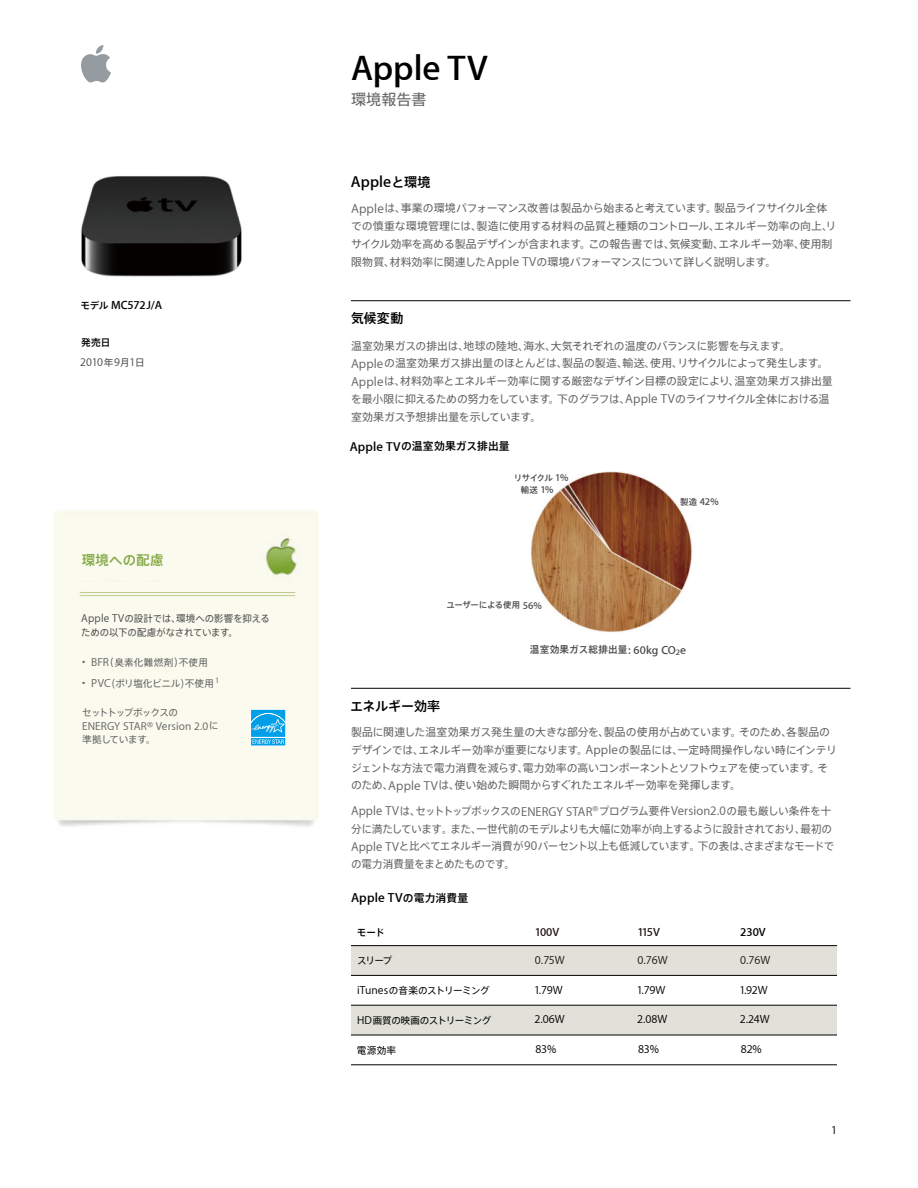
<style>
.page{position:relative;width:918px;height:1188px;background:#fff}
.page>*{position:absolute;margin:0;border:0;box-sizing:border-box;transform-origin:0 0}
.t1{font:600 36px "Myriad Set";color:#000}
.t2{font:600 16.05px "Myriad Set";color:#000}
.t3{font:15px "Axis Std";letter-spacing:.01em;color:#636363}
.t4{font:600 13.35px "Myriad Set";color:#000}
.t5{font:500 13.35px "Axis Std";letter-spacing:.025em;color:#85a947}
.t6{font:500 13.05px "Axis Std";color:#000}
.t7{font:500 13.05px "Axis Std";letter-spacing:.025em;color:#85a947}
.t8{font:12px "Myriad Set Text";color:#040000}
.t9{font:12px "Myriad Set Text";color:#231815}
.t10{font:600 12px "Myriad Set";color:#040000}
.t11{font:600 12px "Myriad Set";color:#231815}
.t12{font:600 12px "Myriad Set";color:#000}
.t13{font:11.85px "Myriad Set Text";color:#4d4d4d}
.t14{font:11.55px "Myriad Set Text";color:#636363}
.t15{font:10.8px/17.7px "Axis Std";letter-spacing:-.025em;color:#636363}
.t16{font:500 10.8px "Axis Std";letter-spacing:.005em;color:#000}
.t17{font:600 10.35px "Myriad Set";color:#4d4d4d}
.t18{font:9.6px "Axis Std";letter-spacing:-.065em;color:#000}
.t19{font:9.6px/14.9px "Axis Std";letter-spacing:-.01em;color:#4d4d4d}
.t20{font:9.6px/21px "Axis Std";letter-spacing:.01em;color:#636363}
.t21{font:500 9.6px "Axis Std";letter-spacing:.015em;color:#4d4d4d}
.t22{font:9.6px "Axis Std";letter-spacing:-.09em;color:#636363}
.t23{font:9.6px "Axis Std";letter-spacing:-.04em;color:#636363}
.t24{font:500 9.6px "Axis Std";color:#000}
.t25{font:500 8.4px "Axis Std";letter-spacing:-.03em;color:#4d4d4d}
.s1{font-family:"Axis Std";font-weight:500;font-size:9.6px;color:#000}
.s2{font-family:"Axis Std";font-size:9.6px}
.s3{font-family:"Myriad Set Text";font-size:11.55px}
.s4{font-family:"Myriad Set Text";font-size:11.85px}
.s5{font-size:11.85px}
.s6{font-family:"Axis Std";font-weight:500;font-size:13.05px}
.s7{font-family:"Myriad Set Text";font-size:13.35px}
.s8{font-family:"Myriad Set Text";font-size:13.05px}
.s9{font-family:"Myriad Set";font-weight:600;font-size:13.05px}
.s10{font-family:"Myriad Set";font-weight:600;font-size:10.35px}
.s11{font-family:"Axis Std";font-weight:500;font-size:8.4px}
.s12{font-family:"Myriad Set";font-weight:600;font-size:11.85px}
.s13{font-family:"Axis Std";font-weight:500;font-size:10.8px}
.s14{font-size:9.45px}
</style>
<div class="page">
<img style="left:531px;top:471px;width:161px;height:161px">
<svg style="left:351px;top:946px;width:486px;height:89px"></svg>
<hr style="left:351px;top:1065px;width:486px;height:1px;background:#040000">
<hr style="left:351px;top:1035px;width:486px;height:1px;background:#040000">
<hr style="left:351px;top:1005px;width:486px;height:1px;background:#040000">
<hr style="left:351px;top:975px;width:486px;height:1px;background:#040000">
<hr style="left:351px;top:945px;width:486px;height:1px;background:#040000">
<hr style="left:351px;top:300px;width:499px;height:1px;background:#000">
<hr style="left:351px;top:688px;width:499px;height:1px;background:#000">
<div style="left:54px;top:511px;width:265px;height:316px;background:#fafaee"></div>
<div style="left:250px;top:709px;width:36px;height:29px;background:#dcf1fb"></div>
<svg style="left:250px;top:710px;width:36px;height:36px"></svg>
<img style="left:81px;top:176px;width:161px;height:101px">
<svg style="left:81px;top:45px;width:30px;height:37px"></svg>
<div style="left:74px;top:526px;width:153px;height:54px;background:#fafaee"></div>
<p class="t10" style="left:80px;top:299px;width:83px"><span class="s1">モデル</span> 53"6%78'</p>
<p class="t24" style="left:81px;top:335px;width:31px">発売日</p>
<p class="t13" style="left:80px;top:356px;width:66px">)%'%<span class="s2">年</span>(<span class="s2">月</span>'<span class="s2">日</span></p>
<p class="t7" style="left:82px;top:541px;width:81px">環境への配慮</p>
<p class="t5" style="left:82px;top:550px;width:83px">環境への配慮</p>
<p class="t19" style="left:81px;top:610px;width:190px"><span class="s3">67782 /:</span>の設計では、環境への影響を抑えるための以下の配慮がなされています。</p>
<p class="t20" style="left:91px;top:651px;width:130px"><span class="s4">DE=</span>（臭素化難燃剤）不使用<br><span class="s4">F:GH</span>ポリ塩化ビニル<span class="s4">I</span>不使用<sup>'</sup></p>
<p class="t22" style="left:82px;top:705px;width:97px">セットトップボックスの</p>
<p class="t14" style="left:82px;top:720px;width:138px">;&lt;;=&gt;? @/6=<span class="s5">A</span> :2B3.C1 )$%<span class="s2">に</span></p>
<p class="t23" style="left:82px;top:732px;width:75px">準拠しています。</p>
<h1 class="t1" style="left:351px;top:49px;width:138px">'(()* ,!</h1>
<h3 class="t3" style="left:351px;top:88px;width:77px">環境報告書</h3>
<h2 class="t2" style="left:351px;top:174px;width:81px">'(()*<span class="s6">と環境</span></h2>
<p class="t15" style="left:351px;top:199px;width:487px"><span class="s7">67782</span>は、事業の環境パフォーマンス改善は製品から始まると考えています。製品ライフサイクル全体での慎重な環境管理には、製造に使用する材料の品質と種類のコントロール、エネルギー効率の向上、リサイクル効率を高める製品デザインが含まれます。この報告書では、気候変動、エネルギー効率、使用制限物質、材料効率に関連した<span class="s8">67782 /:</span>の環境パフォーマンスについて詳しく説明します。</p>
<p class="t6" style="left:351px;top:308px;width:54px">気候変動</p>
<p class="t15" style="left:351px;top:336px;width:483px">温室効果ガスの排出は、地球の陸地、海水、大気それぞれの温度のバランスに影響を与えます。<br><span class="s8">67782</span>の温室効果ガス排出量のほとんどは、製品の製造、輸送、使用、リサイクルによって発生します。<span class="s8">67782</span>は、材料効率とエネルギー効率に関する厳密なデザイン目標の設定により、温室効果ガス排出量を最小限に抑えるための努力をしています。下のグラフは、<span class="s8">67782 /:</span>のライフサイクル全体における温室効果ガス予想排出量を示しています。</p>
<p class="t16" style="left:350px;top:438px;width:161px"><span class="s9">'(()* ,!</span>の温室効果ガス排出量</p>
<p class="t25" style="left:514px;top:471px;width:56px">リサイクル <span class="s10">#.</span></p>
<p class="t25" style="left:521px;top:483px;width:34px">輸送 <span class="s10">#.</span></p>
<p class="t25" style="left:446px;top:599px;width:97px">ユーザーによる使用 <span class="s10">"/.</span></p>
<p class="t17" style="left:680px;top:497px;width:40px"><span class="s11">製造</span> -%.</p>
<p class="t6" style="left:350px;top:696px;width:92px">エネルギー効率</p>
<p class="t21" style="left:530px;top:642px;width:158px">温室効果ガス総排出量<span class="s12">0 /$12 34</span><sub>%</sub><span class="s12">*</span></p>
<p class="t15" style="left:351px;top:723px;width:487px">製品に関連した温室効果ガス発生量の大きな部分を、製品の使用が占めています。そのため、各製品のデザインでは、エネルギー効率が重要になります。<span class="s8">67782</span>の製品には、一定時間操作しない時にインテリジェントな方法で電力消費を減らす、電力効率の高いコンポーネントとソフトウェアを使っています。そのため、<span class="s8">67782 /:</span>は、使い始めた瞬間からすぐれたエネルギー効率を発揮します。</p>
<p class="t15" style="left:351px;top:801px;width:485px"><span class="s8">67782 /:</span>は、セットトップボックスの<span class="s8">;&lt;;=&gt;? @/6=</span><span class="s4">A</span>プログラム要件<span class="s8">:2B3.C1)$%</span>の最も厳しい条件を十分に満たしています。また、一世代前のモデルよりも大幅に効率が向上するように設計されており、最初の<span class="s8">67782 /:</span>と比べてエネルギー消費が<span class="s7">(%</span>パーセント以上も低減しています。下の表は、さまざまなモードでの電力消費量をまとめたものです。</p>
<p class="t4" style="left:351px;top:891px;width:119px">'(()* ,!<span class="s13">の電力消費量</span></p>
<p class="t24" style="left:357px;top:925px;width:29px">モード</p>
<p class="t18" style="left:357px;top:953px;width:37px">スリープ</p>
<p class="t18" style="left:357px;top:983px;width:134px"><span class="s4">./0123</span>の音楽のストリーミング</p>
<p class="t18" style="left:357px;top:1013px;width:136px"><span class="s3">45</span><span class="s14">画質</span>の<span class="s14">映画</span>のストリーミング</p>
<p class="t18" style="left:357px;top:1043px;width:41px">電源効率</p>
<p class="t11" style="left:535px;top:926px;width:26px">#$$!</p>
<p class="t11" style="left:638px;top:926px;width:24px">##"!</p>
<p class="t12" style="left:740px;top:926px;width:27px">%&amp;$!</p>
<p class="t9" style="left:535px;top:954px;width:31px">%$#&amp;!</p>
<p class="t9" style="left:638px;top:954px;width:32px">%$#"!</p>
<p class="t9" style="left:740px;top:954px;width:32px">%$#"!</p>
<p class="t8" style="left:534px;top:984px;width:30px">'$#(!</p>
<p class="t8" style="left:637px;top:984px;width:30px">'$#(!</p>
<p class="t8" style="left:739px;top:984px;width:30px">'$()!</p>
<p class="t8" style="left:535px;top:1013px;width:32px">)$%"!</p>
<p class="t8" style="left:637px;top:1013px;width:32px">)$%*!</p>
<p class="t8" style="left:740px;top:1013px;width:32px">)$)+!</p>
<p class="t8" style="left:535px;top:1043px;width:23px">*,-</p>
<p class="t8" style="left:638px;top:1043px;width:23px">*,-</p>
<p class="t8" style="left:741px;top:1043px;width:23px">*)-</p>
<p class="t8" style="left:831px;top:1124px;width:7px">'</p>
</div>
